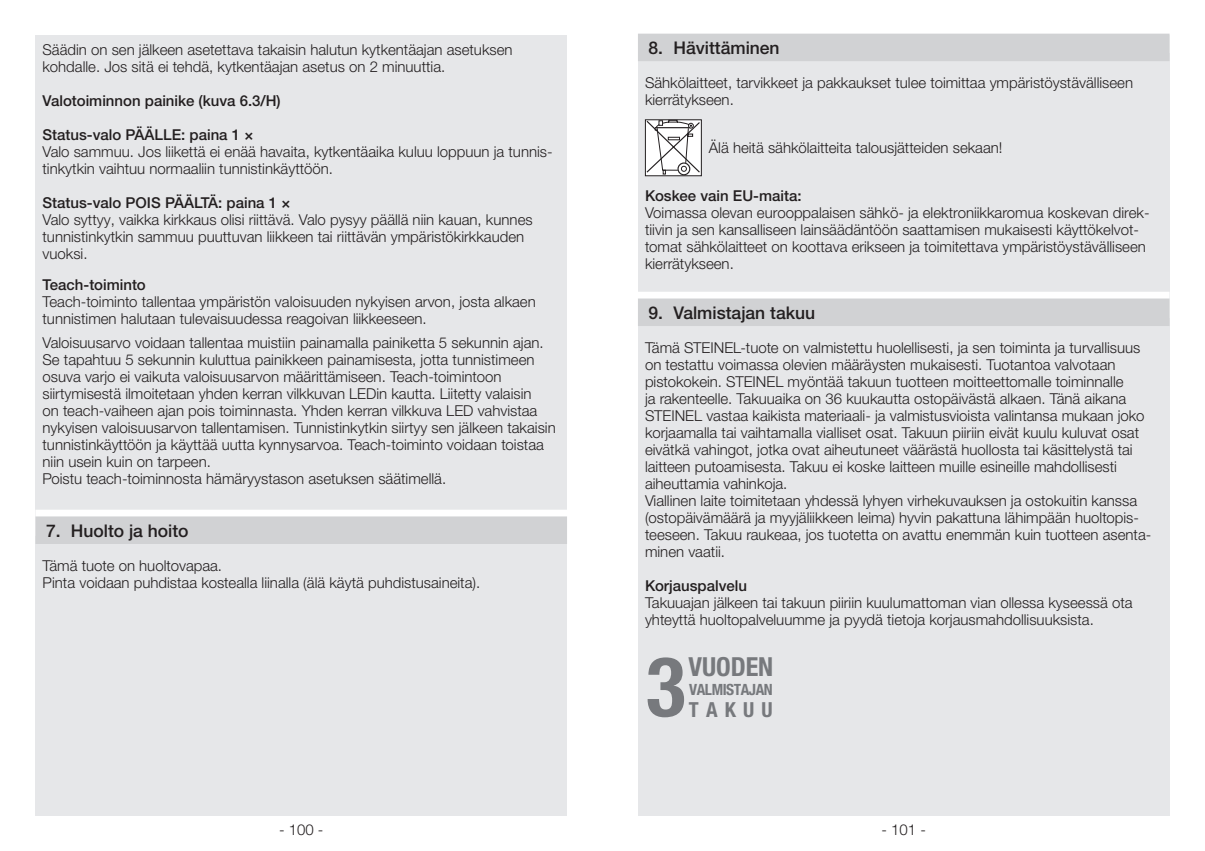
<style>
.page{position:relative;width:1205px;height:851px;background:#fff}
.page>*{position:absolute;margin:0;border:0;box-sizing:border-box;transform-origin:0 0}
.t1{font:700 condensed 83px "Helvetica Neue LT Std";color:#848689}
.t2{font:700 condensed 26.25px "Helvetica Neue LT Std";letter-spacing:-.005em;color:#848689}
.t3{font:700 condensed 20.75px "Helvetica Neue LT Std";letter-spacing:.345em;color:#848689}
.t4{font:500 17.5px "Helvetica Neue LTW1 G";color:#231f20}
.t5{font:700 condensed 15.5px "Helvetica Neue LT Std";letter-spacing:-.03em;color:#848689}
.t6{font:300 15px/17px "Helvetica Neue LTW1 G";color:#231f20}
.t7{font:500 15px "Helvetica Neue LTW1 G";color:#231f20}
</style>
<div class="page">
<div style="left:35px;top:35px;width:532px;height:780px;background:#e6e7e9"></div>
<div style="left:35px;top:509px;width:532px;height:27px;background:#fff"></div>
<div style="left:35px;top:516px;width:532px;height:28px;background:#d1d2d4"></div>
<div style="left:638px;top:35px;width:531px;height:780px;background:#e6e7e9"></div>
<div style="left:638px;top:27px;width:531px;height:26px;background:linear-gradient(to right,#f9f9fa,#f9f9fa)"></div>
<div style="left:638px;top:34px;width:531px;height:27px;background:#d1d2d4"></div>
<div style="left:638px;top:292px;width:531px;height:26px;background:#fff"></div>
<div style="left:638px;top:298px;width:531px;height:28px;background:#d1d2d4"></div>
<svg style="left:647px;top:121px;width:53px;height:53px;background:#dadada"></svg>
<div style="left:645px;top:119px;width:57px;height:57px;border:1px solid #231f20"></div>
<p class="t6" style="left:43px;top:41px;width:471px">Säädin on sen jälkeen asetettava takaisin halutun kytkentäajan asetuksen kohdalle. Jos sitä ei tehdä, kytkentäajan asetus on 2 minuuttia.</p>
<p class="t7" style="left:43px;top:92px;width:240px">Valotoiminnon painike (kuva 6.3/H)</p>
<p class="t7" style="left:43px;top:126px;width:212px">Status-valo PÄÄLLE: paina 1 ×</p>
<p class="t6" style="left:43px;top:143px;width:512px">Valo sammuu. Jos liikettä ei enää havaita, kytkentäaika kuluu loppuun ja tunnis&shy;tinkytkin vaihtuu normaaliin tunnistinkäyttöön.</p>
<p class="t7" style="left:43px;top:194px;width:249px">Status-valo POIS PÄÄLTÄ: paina 1 ×</p>
<p class="t6" style="left:43px;top:211px;width:492px">Valo syttyy, vaikka kirkkaus olisi riittävä. Valo pysyy päällä niin kauan, kunnes tunnistinkytkin sammuu puuttuvan liikkeen tai riittävän ympäristökirkkauden vuoksi.</p>
<p class="t7" style="left:43px;top:276px;width:105px">Teach-toiminto</p>
<p class="t6" style="left:43px;top:293px;width:495px">Teach-toiminto tallentaa ympäristön valoisuuden nykyisen arvon, josta alkaen tunnistimen halutaan tulevaisuudessa reagoivan liikkeeseen.</p>
<p class="t6" style="left:43px;top:334px;width:515px">Valoisuusarvo voidaan tallentaa muistiin painamalla painiketta 5 sekunnin ajan.<br>Se tapahtuu 5 sekunnin kuluttua painikkeen painamisesta, jotta tunnistimeen osuva varjo ei vaikuta valoisuusarvon määrittämiseen. Teach-toimintoon siirtymisestä ilmoitetaan yhden kerran vilkkuvan LEDin kautta. Liitetty valaisin<br>on teach-vaiheen ajan pois toiminnasta. Yhden kerran vilkkuva LED vahvistaa nykyisen valoisuusarvon tallentamisen. Tunnistinkytkin siirtyy sen jälkeen takaisin tunnistinkäyttöön ja käyttää uutta kynnysarvoa. Teach-toiminto voidaan toistaa niin usein kuin on tarpeen.<br>Poistu teach-toiminnosta hämäryystason asetuksen säätimellä.</p>
<p class="t4" style="left:46px;top:520px;width:144px">7. Huolto ja hoito</p>
<p class="t6" style="left:43px;top:556px;width:439px">Tämä tuote on huoltovapaa.<br>Pinta voidaan puhdistaa kostealla liinalla (älä käytä puhdistusaineita).</p>
<p class="t4" style="left:648px;top:37px;width:133px">8. Hävittäminen</p>
<p class="t6" style="left:645px;top:74px;width:489px">Sähkölaitteet, tarvikkeet ja pakkaukset tulee toimittaa ympäristöystävälliseen kierrätykseen.</p>
<p class="t6" style="left:709px;top:139px;width:295px">Älä heitä sähkölaitteita talousjätteiden sekaan!</p>
<p class="t7" style="left:645px;top:187px;width:158px">Koskee vain EU-maita:</p>
<p class="t6" style="left:645px;top:204px;width:506px">Voimassa olevan eurooppalaisen sähkö- ja elektroniikkaromua koskevan direk&shy;tiivin ja sen kansalliseen lainsäädäntöön saattamisen mukaisesti käyttökelvot&shy;tomat sähkölaitteet on koottava erikseen ja toimitettava ympäristöystävälliseen kierrätykseen.</p>
<p class="t4" style="left:648px;top:302px;width:168px">9. Valmistajan takuu</p>
<p class="t6" style="left:645px;top:339px;width:508px">Tämä STEINEL-tuote on valmistettu huolellisesti, ja sen toiminta ja turvallisuus on testattu voimassa olevien määräysten mukaisesti. Tuotantoa valvotaan pistokokein. STEINEL myöntää takuun tuotteen moitteettomalle toiminnalle<br>ja rakenteelle. Takuuaika on 36 kuukautta ostopäivästä alkaen. Tänä aikana STEINEL vastaa kaikista materiaali- ja valmistusvioista valintansa mukaan joko korjaamalla tai vaihtamalla vialliset osat. Takuun piiriin eivät kuulu kuluvat osat eivätkä vahingot, jotka ovat aiheutuneet väärästä huollosta tai käsittelystä tai laitteen putoamisesta. Takuu ei koske laitteen muille esineille mahdollisesti aiheuttamia vahinkoja.<br>Viallinen laite toimitetaan yhdessä lyhyen virhekuvauksen ja ostokuitin kanssa (ostopäivämäärä ja myyjäliikkeen leima) hyvin pakattuna lähimpään huoltopis&shy;teeseen. Takuu raukeaa, jos tuotetta on avattu enemmän kuin tuotteen asenta&shy;minen vaatii.</p>
<p class="t7" style="left:645px;top:576px;width:104px">Korjauspalvelu</p>
<p class="t6" style="left:645px;top:594px;width:489px">Takuuajan jälkeen tai takuun piiriin kuulumattoman vian ollessa kyseessä ota yhteyttä huoltopalveluumme ja pyydä tietoja korjausmahdollisuuksista.</p>
<h1 class="t1" style="left:646px;top:636px;width:41px">3</h1>
<h2 class="t2" style="left:688px;top:650px;width:86px">VUODEN</h2>
<h3 class="t3" style="left:689px;top:696px;width:85px">TAKUU</h3>
<p class="t5" style="left:689px;top:680px;width:85px">VALMISTAJAN</p>
<p class="t6" style="left:279px;top:821px;width:46px">- 100 -</p>
<p class="t6" style="left:881px;top:821px;width:46px">- 101 -</p>
</div>
